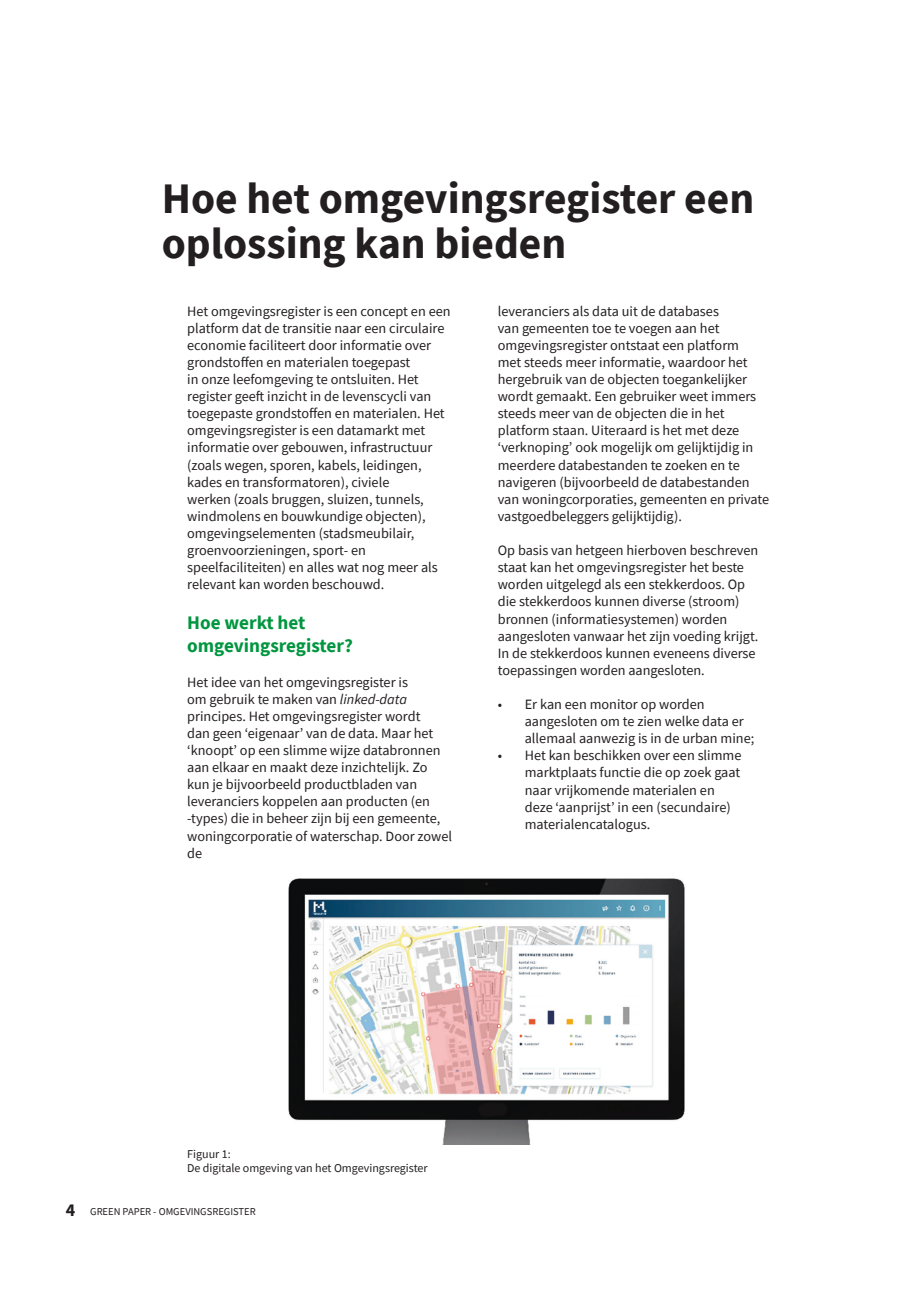
<style>
.page{position:relative;width:919px;height:1289px;background:#fff}
.page>*{position:absolute;margin:0;border:0;box-sizing:border-box;transform-origin:0 0}
.Koppen_groene_vlakke{font:700 43.5px/45px "Source Sans Pro";color:#231f20}
.tussenkop_groen{font:700 19.2px/23px "Source Sans Pro";color:#00963f}
.Body{font:14.25px/17.1px "Source Sans Pro";color:#231f20}
.figuren_onderschrift{font:12px "Source Sans Pro";color:#231f20}
.t1{font:10.5px "Source Sans Pro";color:#231f20}
.s1{font-style:italic}
.s2{font-weight:700;font-size:18px}
</style>
<div class="page">
<img style="left:288px;top:878px;width:397px;height:266px">
<p class="Koppen_groene_vlakke" style="left:162px;top:175px;width:594px">Hoe het omgevingsregister een oplossing kan bieden</p>
<p class="Body" style="left:187px;top:302px;width:265px">Het omgevingsregister is een concept en een platform dat de transitie naar een circulaire economie faciliteert door informatie over grondstoffen en materialen toegepast<br>in onze leefomgeving te ontsluiten. Het register geeft inzicht in de levenscycli van toegepaste grondstoffen en materialen. Het omgevingsregister is een datamarkt met informatie over gebouwen, infrastructuur (zoals wegen, sporen, kabels, leidingen, kades en transformatoren), civiele<br>werken (zoals bruggen, sluizen, tunnels, windmolens en bouwkundige objecten), omgevingselementen (stadsmeubilair, groenvoorzieningen, sport- en speelfaciliteiten) en alles wat nog meer als relevant kan worden beschouwd.</p>
<p class="tussenkop_groen" style="left:187px;top:611px;width:167px">Hoe werkt het omgevingsregister?</p>
<p class="Body" style="left:187px;top:673px;width:266px">Het idee van het omgevingsregister is<br>om gebruik te maken van <span class="s1">linked-data </span>principes. Het omgevingsregister wordt<br>dan geen ‘eigenaar’ van de data. Maar het ‘knoopt’ op een slimme wijze databronnen aan elkaar en maakt deze inzichtelijk. Zo kun je bijvoorbeeld productbladen van leveranciers koppelen aan producten (en -types) die in beheer zijn bij een gemeente, woningcorporatie of waterschap. Door zowel de</p>
<p class="Body" style="left:497px;top:302px;width:273px">leveranciers als data uit de databases<br>van gemeenten toe te voegen aan het omgevingsregister ontstaat een platform<br>met steeds meer informatie, waardoor het hergebruik van de objecten toegankelijker wordt gemaakt. Een gebruiker weet immers steeds meer van de objecten die in het platform staan. Uiteraard is het met deze ‘verknoping’ ook mogelijk om gelijktijdig in meerdere databestanden te zoeken en te navigeren (bijvoorbeeld de databestanden van woningcorporaties, gemeenten en private vastgoedbeleggers gelijktijdig).</p>
<p class="Body" style="left:497px;top:541px;width:262px">Op basis van hetgeen hierboven beschreven staat kan het omgevingsregister het beste worden uitgelegd als een stekkerdoos. Op die stekkerdoos kunnen diverse (stroom) bronnen (informatiesystemen) worden aangesloten vanwaar het zijn voeding krijgt.<br>In de stekkerdoos kunnen eveneens diverse toepassingen worden aangesloten.</p>
<p class="Body" style="left:524px;top:695px;width:231px;text-indent:-27px">• Er kan een monitor op worden aangesloten om te zien welke data er allemaal aanwezig is in de urban mine;</p>
<p class="Body" style="left:524px;top:747px;width:218px;text-indent:-27px">• Het kan beschikken over een slimme marktplaats functie die op zoek gaat naar vrijkomende materialen en deze ‘aanprijst’ in een (secundaire) materialencatalogus.</p>
<p class="figuren_onderschrift" style="left:187px;top:1145px;width:45px">Figuur 1:</p>
<p class="figuren_onderschrift" style="left:187px;top:1160px;width:242px">De digitale omgeving van het Omgevingsregister</p>
<p class="t1" style="left:66px;top:1205px;width:191px"><span class="s2">4</span> GREEN PAPER - OMGEVINGSREGISTER</p>
</div>
